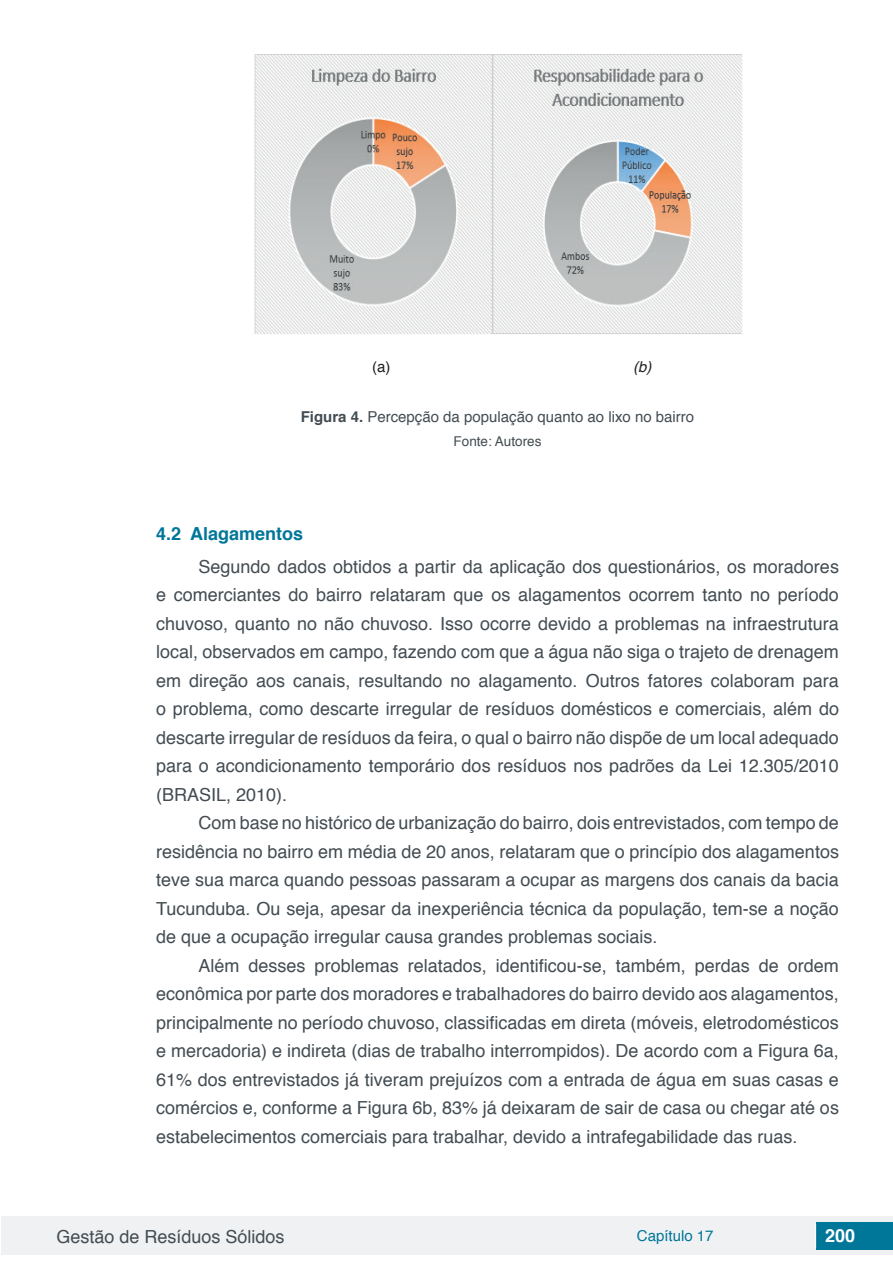
<style>
.page{position:relative;width:893px;height:1263px;background:#fff}
.page>*{position:absolute;margin:0;border:0;box-sizing:border-box;transform-origin:0 0}
.t1{font:18px/28.5px "Helvetica";color:#434c52;text-align:justify}
.t2{font:700 18px "Helvetica";color:#007699}
.t3{font:700 18px "Helvetica";color:#fff}
.t4{font:15px "Helvetica";color:#434c52}
.t5{font:15px "Helvetica";color:#007699}
.t6{font:15px "Helvetica";color:#231f20}
.t7{font:italic 15px "Helvetica";color:#231f20}
.t8{font:13.5px "Helvetica";color:#434c52}
.s1{font-weight:700}
</style>
<div class="page">
<div style="left:1px;top:1216px;width:891px;height:38px;background:#f0f1f2"></div>
<div style="left:816px;top:1222px;width:77px;height:27px;background:#007699"></div>
<svg style="left:815px;top:1224px;width:1px;height:24px"></svg>
<img style="left:254px;top:54px;width:488px;height:280px">
<p class="t6" style="left:372px;top:355px;width:20px">(a)</p>
<p class="t7" style="left:633px;top:355px;width:20px">(b)</p>
<p class="t4" style="left:301px;top:405px;width:395px"><span class="s1">Figura 4.</span> Percepção da população quanto ao lixo no bairro</p>
<p class="t8" style="left:454px;top:431px;width:89px">Fonte: Autores</p>
<p class="t2" style="left:156px;top:519px;width:149px">4.2 Alagamentos</p>
<p class="t1" style="left:156px;top:553px;width:684px;text-indent:43px">Segundo dados obtidos a partir da aplicação dos questionários, os moradores e comerciantes do bairro relataram que os alagamentos ocorrem tanto no período chuvoso, quanto no não chuvoso. Isso ocorre devido a problemas na infraestrutura local, observados em campo, fazendo com que a água não siga o trajeto de drenagem em direção aos canais, resultando no alagamento. Outros fatores colaboram para o problema, como descarte irregular de resíduos domésticos e comerciais, além do descarte irregular de resíduos da feira, o qual o bairro não dispõe de um local adequado para o acondicionamento temporário dos resíduos nos padrões da Lei 12.305/2010 (BRASIL, 2010).</p>
<p class="t1" style="left:156px;top:809px;width:684px;text-indent:43px">Com base no histórico de urbanização do bairro, dois entrevistados, com tempo de residência no bairro em média de 20 anos, relataram que o princípio dos alagamentos teve sua marca quando pessoas passaram a ocupar as margens dos canais da bacia Tucunduba. Ou seja, apesar da inexperiência técnica da população, tem-se a noção de que a ocupação irregular causa grandes problemas sociais.</p>
<p class="t1" style="left:156px;top:952px;width:684px;text-indent:43px">Além desses problemas relatados, identificou-se, também, perdas de ordem econômica por parte dos moradores e trabalhadores do bairro devido aos alagamentos, principalmente no período chuvoso, classificadas em direta (móveis, eletrodomésticos e mercadoria) e indireta (dias de trabalho interrompidos). De acordo com a Figura 6a, 61% dos entrevistados já tiveram prejuízos com a entrada de água em suas casas e comércios e, conforme a Figura 6b, 83% já deixaram de sair de casa ou chegar até os estabelecimentos comerciais para trabalhar, devido a intrafegabilidade das ruas.</p>
<p class="t1" style="left:56px;top:1223px;width:230px">Gestão de Resíduos Sólidos</p>
<p class="t5" style="left:637px;top:1224px;width:78px">Capítulo 17</p>
<p class="t3" style="left:825px;top:1221px;width:32px">200</p>
</div>
